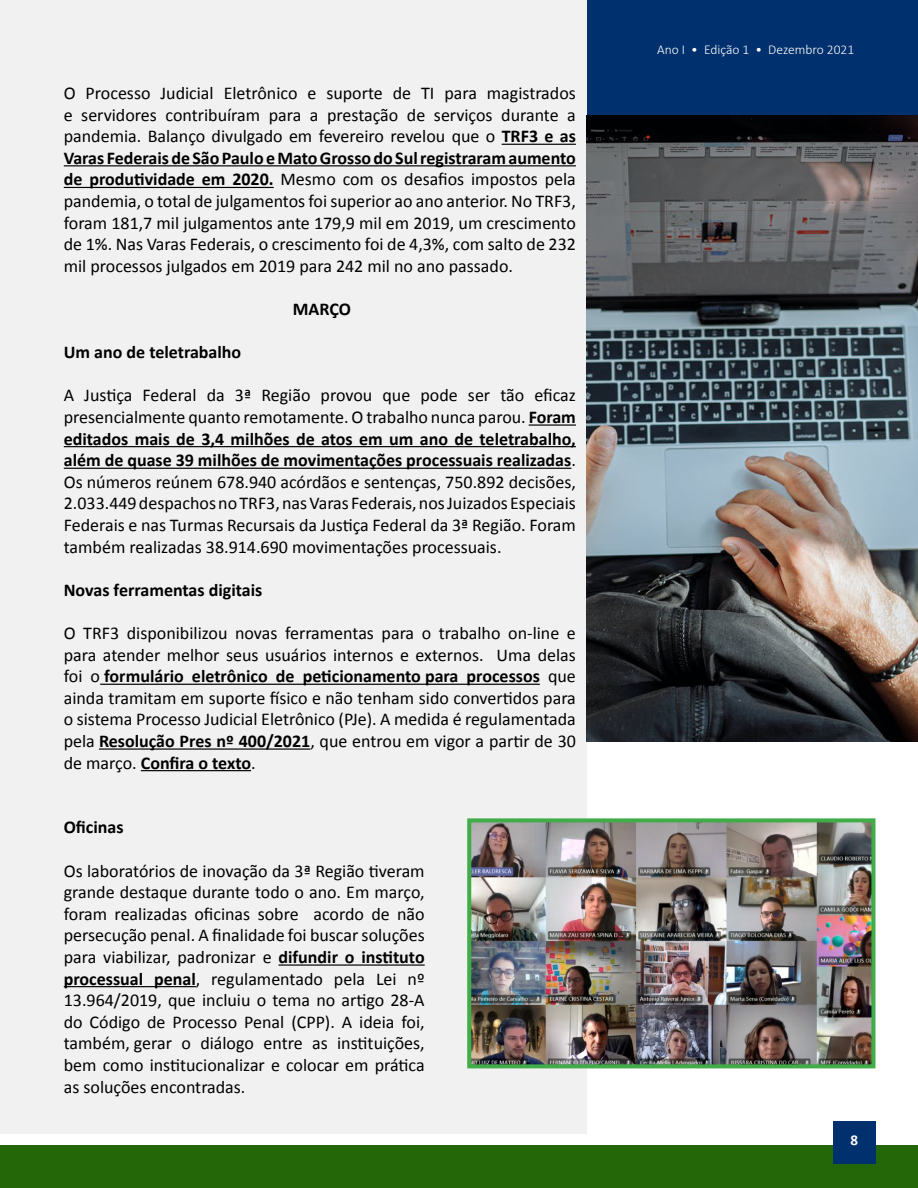
<style>
.page{position:relative;width:918px;height:1188px;background:#fff}
.page>*{position:absolute;margin:0;border:0;box-sizing:border-box;transform-origin:0 0}
.t1{font:18px/21.6px "Calibri";color:#000;text-align:justify}
.t2{font:700 18px "Calibri";color:#000}
.t3{font:700 15px "Calibri";color:#fff}
.t4{font:300 13.5px "Calibri";color:#fffffe}
.s1{font-weight:700}
</style>
<div class="page">
<div style="left:0;top:0;width:918px;height:242px;background:#00306d"></div>
<div style="left:0;top:1145px;width:918px;height:43px;background:#236709"></div>
<div style="left:833px;top:1121px;width:42px;height:43px;background:#00306d"></div>
<div style="left:0;top:0;width:587px;height:1134px;background:#f1f1f2"></div>
<hr style="left:502px;top:144px;width:74px;height:1px;background:#000">
<hr style="left:64px;top:165px;width:512px;height:1px;background:#000">
<hr style="left:64px;top:187px;width:210px;height:1px;background:#000">
<hr style="left:529px;top:424px;width:47px;height:2px;background:#000">
<hr style="left:64px;top:446px;width:512px;height:1px;background:#000">
<hr style="left:64px;top:468px;width:507px;height:1px;background:#000">
<hr style="left:100px;top:684px;width:440px;height:1px;background:#000">
<hr style="left:99px;top:748px;width:211px;height:2px;background:#000">
<hr style="left:141px;top:770px;width:110px;height:1px;background:#000">
<hr style="left:278px;top:964px;width:147px;height:2px;background:#000">
<hr style="left:64px;top:986px;width:132px;height:1px;background:#000">
<img style="left:587px;top:116px;width:331px;height:625px">
<img style="left:472px;top:823px;width:398px;height:240px">
<div style="left:467px;top:818px;width:408px;height:250px;border:4px solid #41ad49"></div>
<p class="t1" style="left:64px;top:82px;width:514px">O Processo Judicial Eletrônico e suporte de TI para magistrados e servidores contribuíram para a prestação de serviços durante a pandemia. Balanço divulgado em fevereiro revelou que o <span class="s1">TRF3 e as Varas Federais de São Paulo e Mato Grosso do Sul registraram aumento de produtividade em 2020.</span> Mesmo com os desafios impostos pela pandemia, o total de julgamentos foi superior ao ano anterior. No TRF3, foram 181,7 mil julgamentos ante 179,9 mil em 2019, um crescimento de 1%. Nas Varas Federais, o crescimento foi de 4,3%, com salto de 232 mil processos julgados em 2019 para 242 mil no ano passado.</p>
<p class="t2" style="left:293px;top:298px;width:60px">MARÇO</p>
<p class="t2" style="left:64px;top:341px;width:179px">Um ano de teletrabalho</p>
<p class="t1" style="left:64px;top:385px;width:514px">A Justiça Federal da 3ª Região provou que pode ser tão eficaz presencialmente quanto remotamente. O trabalho nunca parou. <span class="s1">Foram editados mais de 3,4 milhões de atos em um ano de teletrabalho, além de quase 39 milhões de movimentações processuais realizadas</span>.<br>Os números reúnem 678.940 acórdãos e sentenças, 750.892 decisões, 2.033.449 despachos no TRF3, nas Varas Federais, nos Juizados Especiais Federais e nas Turmas Recursais da Justiça Federal da 3ª Região. Foram também realizadas 38.914.690 movimentações processuais.</p>
<p class="t2" style="left:64px;top:578px;width:200px">Novas ferramentas digitais</p>
<p class="t1" style="left:64px;top:622px;width:514px">O TRF3 disponibilizou novas ferramentas para o trabalho on-line e para atender melhor seus usuários internos e externos. Uma delas foi o <span class="s1">formulário eletrônico de peticionamento para processos</span> que ainda tramitam em suporte físico e não tenham sido convertidos para o sistema Processo Judicial Eletrônico (PJe). A medida é regulamentada pela <span class="s1">Resolução Pres nº 400/2021</span>, que entrou em vigor a partir de 30 de março. <span class="s1">Confira o texto</span>.</p>
<p class="t2" style="left:64px;top:816px;width:61px">Oficinas</p>
<p class="t1" style="left:64px;top:860px;width:362px">Os laboratórios de inovação da 3ª Região tiveram grande destaque durante todo o ano. Em março, foram realizadas oficinas sobre acordo de não persecução penal. A finalidade foi buscar soluções para viabilizar, padronizar e <span class="s1">difundir o instituto processual penal</span>, regulamentado pela Lei nº 13.964/2019, que incluiu o tema no artigo 28-A do Código de Processo Penal (CPP). A ideia foi, também, gerar o diálogo entre as instituições, bem como institucionalizar e colocar em prática as soluções encontradas.</p>
<p class="t4" style="left:657px;top:41px;width:199px">Ano I • Edição 1 • Dezembro 2021</p>
<p class="t3" style="left:850px;top:1131px;width:9px">8</p>
</div>
